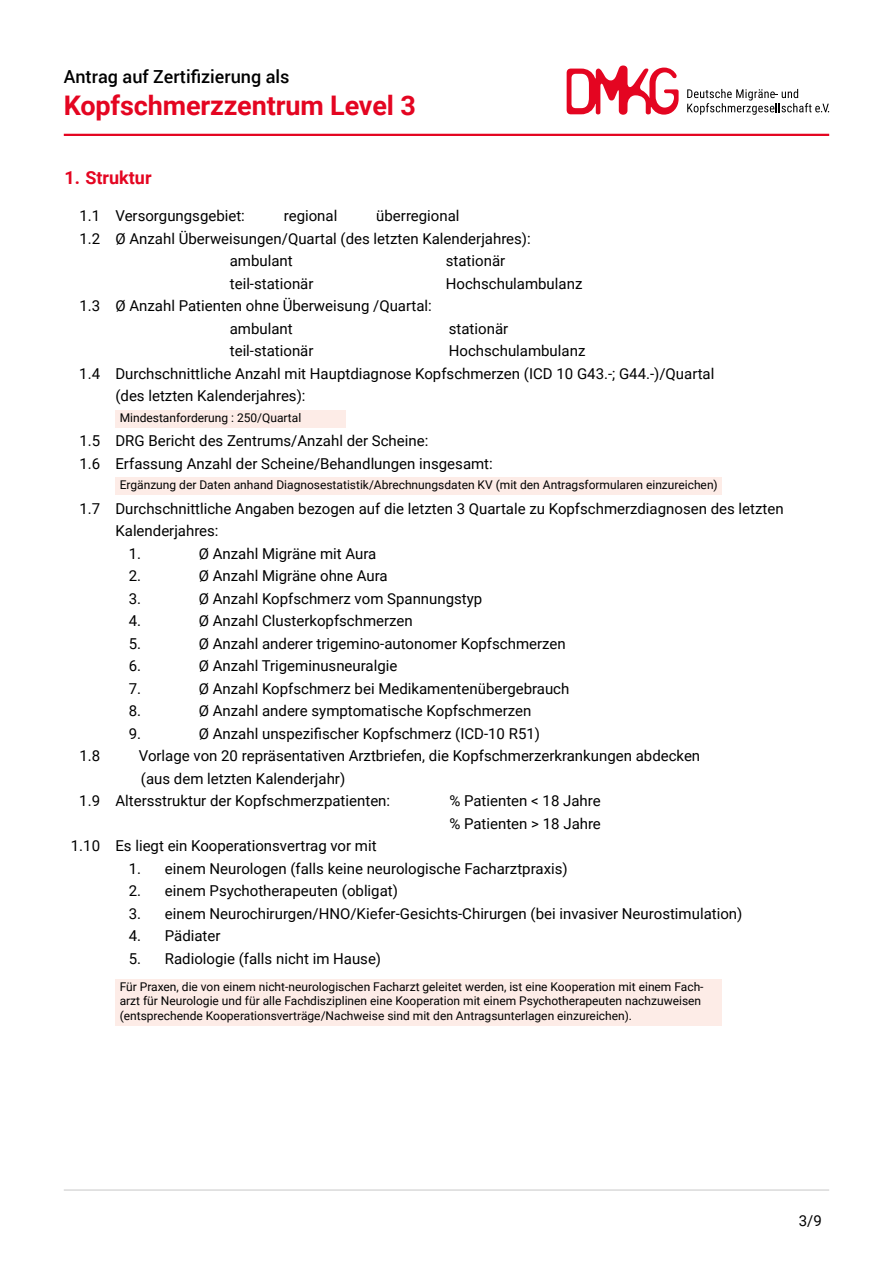
<style>
.page{position:relative;width:893px;height:1263px;background:#fff}
.page>*{position:absolute;margin:0;border:0;box-sizing:border-box;transform-origin:0 0}
.t1{font:700 27px "Roboto";letter-spacing:-.005em;color:#e40521}
.t2{font:500 18px "Roboto";color:#000}
.t3{font:700 18px "Roboto";color:#e40521}
.t4{font:15px/22.5px "Roboto";color:#000}
.t5{font:12px/14.4px "Roboto";color:#000}
</style>
<div class="page">
<hr style="left:64px;top:134px;width:765px;height:2px;background:#e40521">
<hr style="left:64px;top:1189px;width:765px;height:2px;background:#dadada">
<div style="left:115px;top:410px;width:231px;height:17px;background:#fdece7"></div>
<div style="left:115px;top:477px;width:607px;height:18px;background:#fdece7"></div>
<div style="left:115px;top:979px;width:607px;height:46px;background:#fdece7"></div>
<svg style="left:567px;top:66px;width:112px;height:49px"></svg>
<svg style="left:687px;top:89px;width:142px;height:26px"></svg>
<p class="t2" style="left:64px;top:64px;width:227px">Antrag auf Zertifizierung als</p>
<h1 class="t1" style="left:64px;top:87px;width:354px">Kopfschmerzzentrum Level 3</h1>
<p class="t3" style="left:64px;top:165px;width:89px">1. Struktur</p>
<p class="t4" style="left:79px;top:204px;width:167px">1.1 Versorgungsgebiet:</p>
<p class="t4" style="left:284px;top:204px;width:55px">regional</p>
<p class="t4" style="left:376px;top:204px;width:85px">überregional</p>
<p class="t4" style="left:79px;top:227px;width:453px">1.2 Ø Anzahl Überweisungen/Quartal (des letzten Kalenderjahres):</p>
<p class="t4" style="left:230px;top:249px;width:64px">ambulant</p>
<p class="t4" style="left:446px;top:249px;width:61px">stationär</p>
<p class="t4" style="left:230px;top:272px;width:85px">teil-stationär</p>
<p class="t4" style="left:446px;top:272px;width:138px">Hochschulambulanz</p>
<p class="t4" style="left:230px;top:294px;width:204px;text-indent:-150px">1.3 Ø Anzahl Patienten ohne Überweisung /Quartal: ambulant</p>
<p class="t4" style="left:449px;top:317px;width:61px">stationär</p>
<p class="t4" style="left:230px;top:339px;width:85px">teil-stationär</p>
<p class="t4" style="left:449px;top:339px;width:138px">Hochschulambulanz</p>
<p class="t4" style="left:79px;top:362px;width:637px">1.4 Durchschnittliche Anzahl mit Hauptdiagnose Kopfschmerzen (ICD 10 G43.-; G44.-)/Quartal</p>
<p class="t4" style="left:115px;top:384px;width:192px">(des letzten Kalenderjahres):</p>
<p class="t5" style="left:120px;top:410px;width:183px">Mindestanforderung : 250/Quartal</p>
<p class="t4" style="left:79px;top:429px;width:415px">1.5 DRG Bericht des Zentrums/Anzahl der Scheine:<br>1.6 Erfassung Anzahl der Scheine/Behandlungen insgesamt:</p>
<p class="t5" style="left:120px;top:477px;width:600px">Ergänzung der Daten anhand Diagnosestatistik/Abrechnungsdaten KV (mit den Antragsformularen einzureichen)</p>
<p class="t4" style="left:79px;top:497px;width:706px">1.7 Durchschnittliche Angaben bezogen auf die letzten 3 Quartale zu Kopfschmerzdiagnosen des letzten</p>
<p class="t4" style="left:115px;top:519px;width:105px">Kalenderjahres:</p>
<p class="t4" style="left:129px;top:542px;width:14px">1.</p>
<p class="t4" style="left:199px;top:542px;width:179px">Ø Anzahl Migräne mit Aura</p>
<p class="t4" style="left:129px;top:564px;width:14px">2.</p>
<p class="t4" style="left:199px;top:564px;width:190px">Ø Anzahl Migräne ohne Aura</p>
<p class="t4" style="left:129px;top:587px;width:14px">3.</p>
<p class="t4" style="left:199px;top:587px;width:285px">Ø Anzahl Kopfschmerz vom Spannungstyp</p>
<p class="t4" style="left:129px;top:609px;width:14px">4.</p>
<p class="t4" style="left:199px;top:609px;width:215px">Ø Anzahl Clusterkopfschmerzen</p>
<p class="t4" style="left:129px;top:632px;width:14px">5.</p>
<p class="t4" style="left:199px;top:632px;width:368px">Ø Anzahl anderer trigemino-autonomer Kopfschmerzen</p>
<p class="t4" style="left:129px;top:654px;width:14px">6.</p>
<p class="t4" style="left:199px;top:654px;width:200px">Ø Anzahl Trigeminusneuralgie</p>
<p class="t4" style="left:129px;top:677px;width:14px">7.</p>
<p class="t4" style="left:199px;top:677px;width:372px">Ø Anzahl Kopfschmerz bei Medikamentenübergebrauch</p>
<p class="t4" style="left:129px;top:699px;width:14px">8.</p>
<p class="t4" style="left:199px;top:699px;width:334px">Ø Anzahl andere symptomatische Kopfschmerzen</p>
<p class="t4" style="left:129px;top:722px;width:14px">9.</p>
<p class="t4" style="left:199px;top:722px;width:343px">Ø Anzahl unspezifischer Kopfschmerz (ICD-10 R51)</p>
<p class="t4" style="left:79px;top:744px;width:22px">1.8</p>
<p class="t4" style="left:139px;top:744px;width:563px">Vorlage von 20 repräsentativen Arztbriefen, die Kopfschmerzerkrankungen abdecken</p>
<p class="t4" style="left:141px;top:767px;width:206px">(aus dem letzten Kalenderjahr)</p>
<p class="t4" style="left:79px;top:789px;width:312px">1.9 Altersstruktur der Kopfschmerzpatienten:</p>
<p class="t4" style="left:449px;top:789px;width:153px">% Patienten &lt; 18 Jahre % Patienten &gt; 18 Jahre</p>
<p class="t4" style="left:71px;top:834px;width:307px">1.10 Es liegt ein Kooperationsvertrag vor mit</p>
<p class="t4" style="left:129px;top:857px;width:440px">1. einem Neurologen (falls keine neurologische Facharztpraxis)</p>
<p class="t4" style="left:129px;top:879px;width:271px">2. einem Psychotherapeuten (obligat)</p>
<p class="t4" style="left:129px;top:902px;width:615px">3. einem Neurochirurgen/HNO/Kiefer-Gesichts-Chirurgen (bei invasiver Neurostimulation)</p>
<p class="t4" style="left:129px;top:924px;width:93px">4. Pädiater</p>
<p class="t4" style="left:129px;top:947px;width:254px">5. Radiologie (falls nicht im Hause)</p>
<p class="t5" style="left:120px;top:979px;width:585px">Für Praxen, die von einem nicht-neurologischen Facharzt geleitet werden, ist eine Kooperation mit einem Fach&shy;arzt für Neurologie und für alle Fachdisziplinen eine Kooperation mit einem Psychotherapeuten nachzuweisen (entsprechende Kooperationsverträge/Nachweise sind mit den Antragsunterlagen einzureichen).</p>
<p class="t4" style="left:799px;top:1209px;width:25px">3/9</p>
</div>
